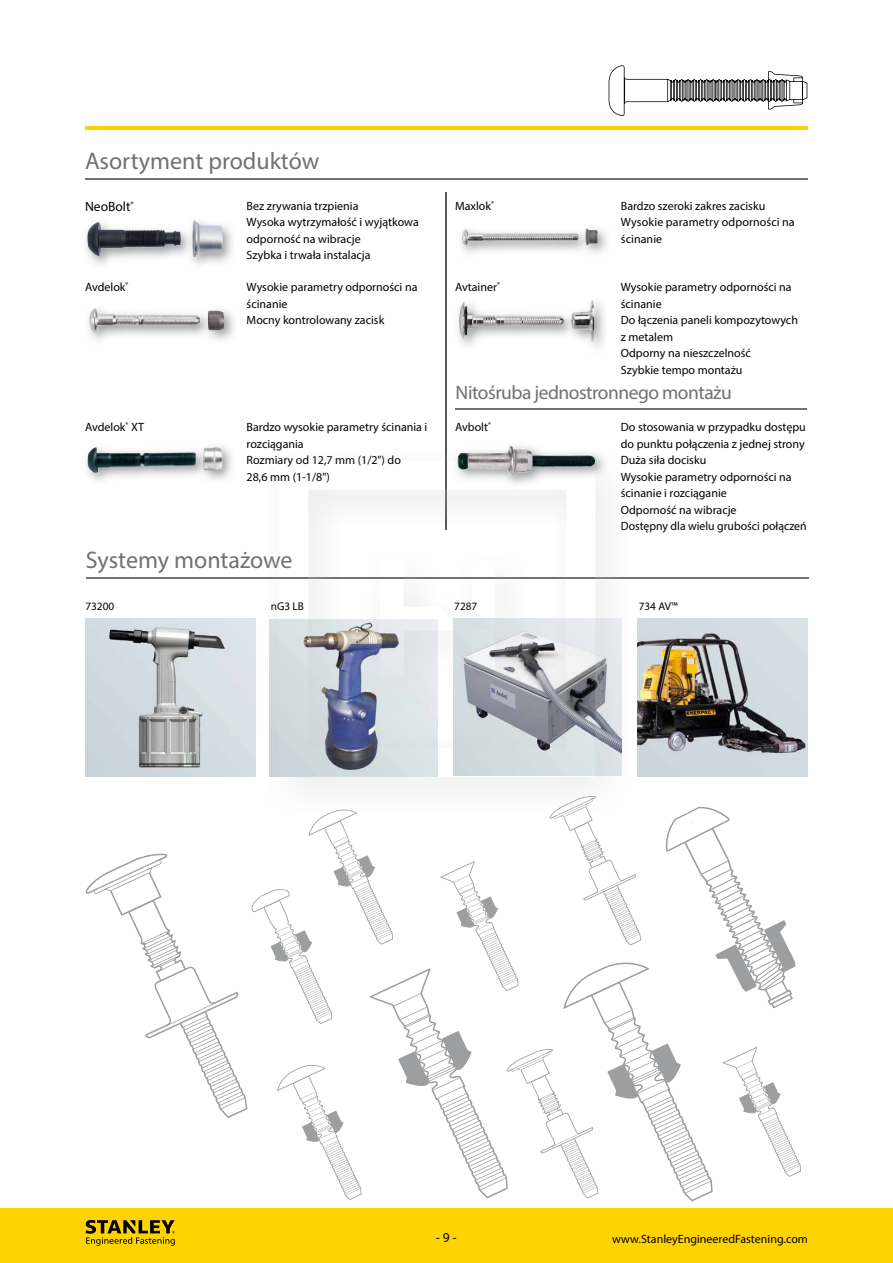
<style>
.page{position:relative;width:893px;height:1263px;background:#fff}
.page>*{position:absolute;margin:0;border:0;box-sizing:border-box;transform-origin:0 0}
.t1{font:24px "Myriad Pro";color:#707172}
.t2{font:19.5px "Myriad Pro";letter-spacing:-.025em;color:#707172}
.t3{font:13.5px "Myriad Pro";color:#000}
.t4{font:12px/16.5px "Myriad Pro";color:#000}
.t5{font:11.25px "Myriad Pro";color:#000}
</style>
<div class="page">
<div style="left:0;top:1209px;width:893px;height:54px;background:#ffd300"></div>
<svg style="left:86px;top:1220px;width:89px;height:26px"></svg>
<svg style="left:609px;top:65px;width:198px;height:51px"></svg>
<img style="left:638px;top:618px;width:170px;height:158px">
<img style="left:85px;top:619px;width:170px;height:157px">
<svg style="left:85px;top:806px;width:716px;height:395px"></svg>
<hr style="left:85px;top:126px;width:723px;height:3px;background:#ffd300">
<hr style="left:86px;top:578px;width:723px;height:1px;background:#707172">
<hr style="left:446px;top:192px;width:1px;height:82px;background:#58585a">
<hr style="left:446px;top:274px;width:1px;height:108px;background:#58585a">
<hr style="left:446px;top:382px;width:1px;height:32px;background:#58585a">
<hr style="left:446px;top:414px;width:1px;height:116px;background:#58585a">
<img style="left:86px;top:225px;width:146px;height:40px">
<img style="left:87px;top:220px;width:136px;height:38px">
<img style="left:461px;top:229px;width:146px;height:25px">
<img style="left:462px;top:228px;width:136px;height:18px">
<img style="left:88px;top:308px;width:146px;height:32px">
<img style="left:89px;top:309px;width:135px;height:24px">
<img style="left:458px;top:302px;width:146px;height:46px">
<img style="left:459px;top:300px;width:135px;height:41px">
<img style="left:86px;top:446px;width:146px;height:35px">
<img style="left:87px;top:447px;width:135px;height:26px">
<img style="left:504px;top:446px;width:34px;height:5px">
<hr style="left:85px;top:179px;width:723px;height:1px;background:#707172">
<hr style="left:455px;top:408px;width:352px;height:2px;background:#707172">
<img style="left:266px;top:451px;width:361px;height:361px">
<h1 class="t1" style="left:85px;top:146px;width:236px">Asortyment produktów</h1>
<p class="t3" style="left:85px;top:198px;width:50px">NeoBolt<sup>®</sup></p>
<p class="t4" style="left:247px;top:197px;width:174px">Bez zrywania trzpienia<br>Wysoka wytrzymałość i wyjątkowa odporność na wibracje<br>Szybka i trwała instalacja</p>
<p class="t4" style="left:455px;top:197px;width:41px">Maxlok<sup>®</sup></p>
<p class="t4" style="left:621px;top:197px;width:175px">Bardzo szeroki zakres zacisku<br>Wysokie parametry odporności na ścinanie</p>
<p class="t4" style="left:85px;top:279px;width:45px">Avdelok<sup>®</sup></p>
<p class="t4" style="left:247px;top:279px;width:172px">Wysokie parametry odporności na ścinanie<br>Mocny kontrolowany zacisk</p>
<p class="t4" style="left:455px;top:279px;width:46px">Avtainer<sup>®</sup></p>
<p class="t4" style="left:621px;top:279px;width:179px">Wysokie parametry odporności na ścinanie<br>Do łączenia paneli kompozytowych z metalem<br>Odporny na nieszczelność<br>Szybkie tempo montażu</p>
<h2 class="t2" style="left:455px;top:380px;width:278px">Nitośruba jednostronnego montażu</h2>
<p class="t4" style="left:85px;top:419px;width:60px">Avdelok<sup>®</sup> XT</p>
<p class="t4" style="left:247px;top:419px;width:182px">Bardzo wysokie parametry ścinania i rozciągania<br>Rozmiary od 12,7 mm (1/2") do<br>28,6 mm (1-1/8")</p>
<p class="t4" style="left:455px;top:419px;width:38px">Avbolt<sup>®</sup></p>
<p class="t4" style="left:621px;top:419px;width:187px">Do stosowania w przypadku dostępu do punktu połączenia z jednej strony<br>Duża siła docisku<br>Wysokie parametry odporności na ścinanie i rozciąganie<br>Odporność na wibracje<br>Dostępny dla wielu grubości połączeń</p>
<h1 class="t1" style="left:86px;top:545px;width:208px">Systemy montażowe</h1>
<p class="t5" style="left:85px;top:599px;width:30px">73200</p>
<p class="t5" style="left:271px;top:599px;width:35px">nG3 LB</p>
<p class="t5" style="left:454px;top:599px;width:25px">7287</p>
<p class="t5" style="left:639px;top:599px;width:41px">734 AV™</p>
<p class="t3" style="left:436px;top:1229px;width:22px">- 9 -</p>
<p class="t4" style="left:612px;top:1231px;width:197px">www.StanleyEngineeredFastening.com</p>
</div>
